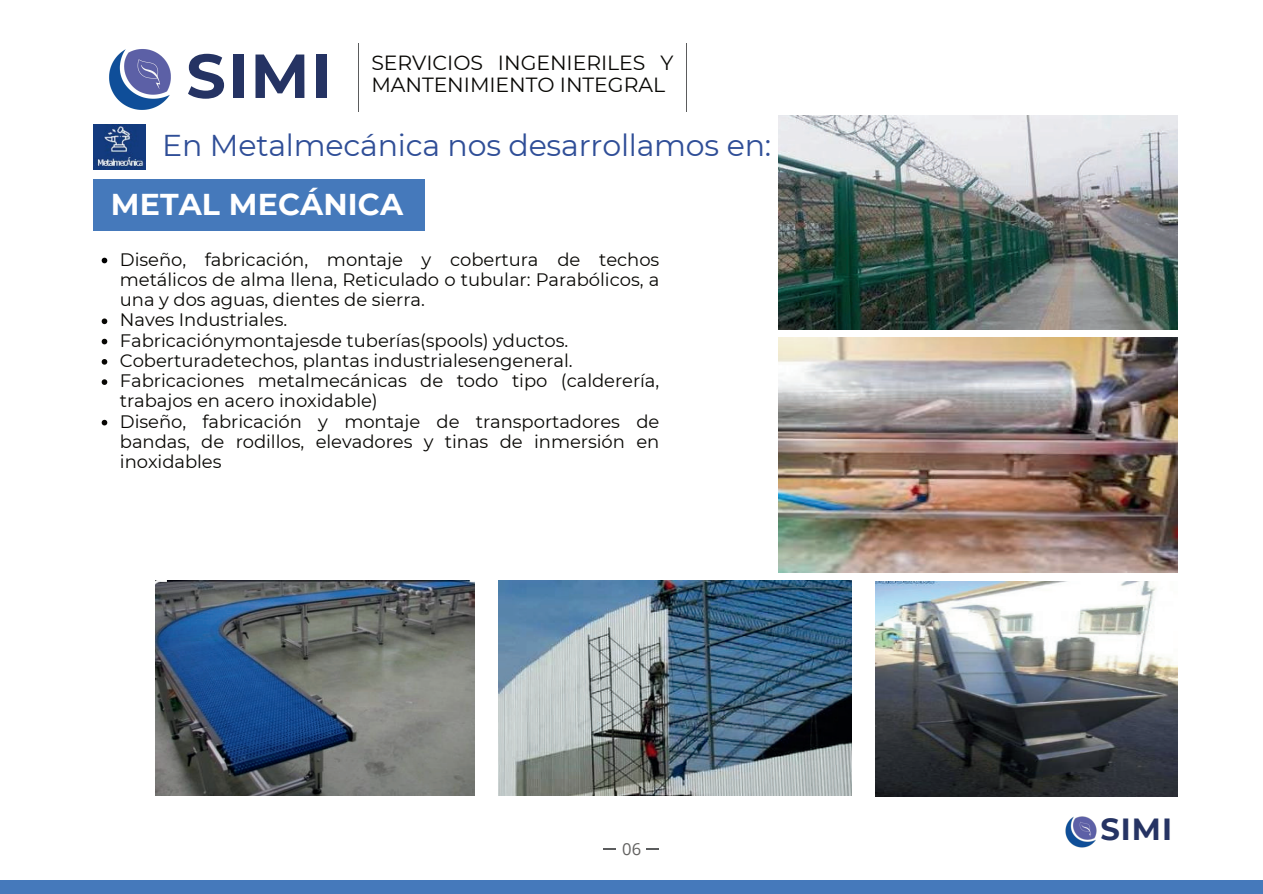
<style>
.page{position:relative;width:1263px;height:894px;background:#fff}
.page>*{position:absolute;margin:0;border:0;box-sizing:border-box;transform-origin:0 0}
.t1{font:700 61.95px "Montserrat";color:#253363}
.t2{font:700 30.45px "Montserrat";color:#253363}
.t3{font:30px "Montserrat";letter-spacing:-.005em;color:#2f4e97}
.t4{font:700 30px "Montserrat";letter-spacing:.005em;color:#fff}
.t5{font:20.4px "Montserrat";letter-spacing:-.005em;color:#080704}
.t6{font:18px/20.2px "Montserrat";letter-spacing:-.005em;color:#080704}
.t7{font:16.65px "Open Sans";color:#626160}
</style>
<div class="page">
<div style="left:93px;top:179px;width:331px;height:51px;background:#4579bb"></div>
<svg style="left:604px;top:848px;width:12px;height:1px"></svg>
<div style="left:0;top:879px;width:1263px;height:14px;background:#4579bb"></div>
<svg style="left:647px;top:848px;width:12px;height:1px"></svg>
<img style="left:498px;top:580px;width:353px;height:214px">
<img style="left:778px;top:115px;width:400px;height:214px">
<img style="left:155px;top:580px;width:320px;height:214px">
<img style="left:875px;top:581px;width:303px;height:215px">
<img style="left:778px;top:337px;width:399px;height:235px">
<img style="left:93px;top:124px;width:52px;height:45px">
<hr style="left:358px;top:43px;width:1px;height:68px;background:#5b5c5d">
<hr style="left:686px;top:43px;width:1px;height:68px;background:#5b5c5d">
<img style="left:109px;top:49px;width:62px;height:61px">
<svg style="left:102px;top:257px;width:5px;height:6px"></svg>
<svg style="left:102px;top:318px;width:5px;height:6px"></svg>
<svg style="left:102px;top:338px;width:5px;height:6px"></svg>
<svg style="left:102px;top:359px;width:5px;height:5px"></svg>
<svg style="left:102px;top:379px;width:5px;height:6px"></svg>
<svg style="left:102px;top:419px;width:5px;height:6px"></svg>
<img style="left:1065px;top:816px;width:32px;height:32px">
<h1 class="t1" style="left:186px;top:31px;width:147px">SIMI</h1>
<p class="t5" style="left:371px;top:48px;width:304px">SERVICIOS INGENIERILES Y</p>
<p class="t5" style="left:371px;top:71px;width:295px">MANTENIMIENTO INTEGRAL</p>
<h3 class="t3" style="left:162px;top:125px;width:610px">En Metalmecánica nos desarrollamos en:</h3>
<h3 class="t4" style="left:111px;top:183px;width:294px">METAL MECÁNICA</h3>
<p class="t6" style="left:120px;top:248px;width:541px">Diseño, fabricación, montaje y cobertura de techos metálicos de alma llena, Reticulado o tubular: Parabólicos, a una y dos aguas, dientes de sierra.<br>Naves Industriales.<br>Fabricaciónymontajesde tuberías(spools) yductos.<br>Coberturadetechos, plantas industrialesengeneral.<br>Fabricaciones metalmecánicas de todo tipo (calderería, trabajos en acero inoxidable)<br>Diseño, fabricación y montaje de transportadores de bandas, de rodillos, elevadores y tinas de inmersión en inoxidables</p>
<p class="t7" style="left:622px;top:837px;width:20px">06</p>
<h2 class="t2" style="left:1100px;top:806px;width:73px">SIMI</h2>
</div>
